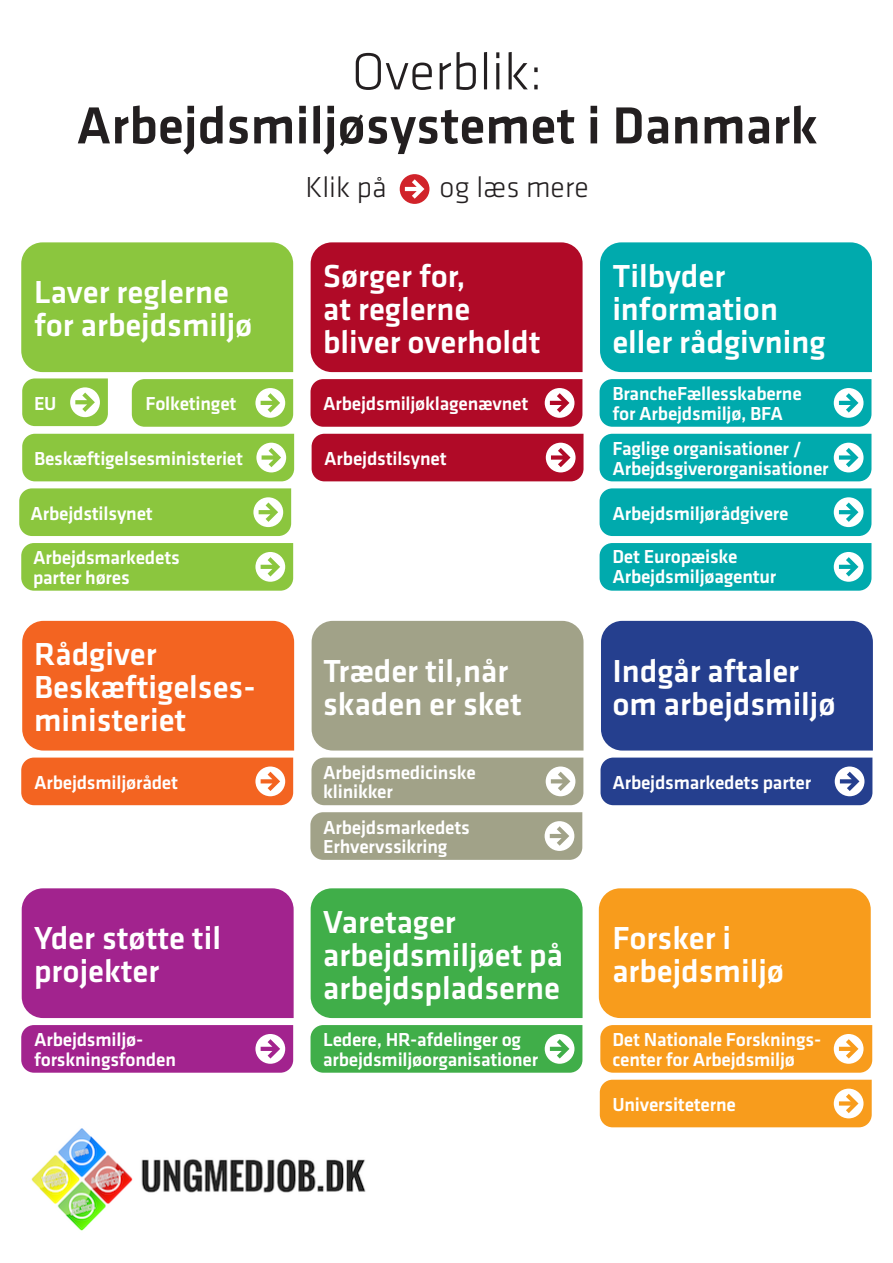
<style>
.page{position:relative;width:893px;height:1263px;background:#fff}
.page>*{position:absolute;margin:0;border:0;box-sizing:border-box;transform-origin:0 0}
.OS_22{font:500 54px "Klavika";color:#231f20}
.OS_22-2{font:300 54px "Klavika";color:#231f20}
.OS_22-3{font:500 33px/33px "Klavika";color:#fff}
.OS_22-4{font:300 30px "Klavika";color:#231f20}
.BAR_BoksRubrik_hvid{font:500 19.5px/19.5px "Klavika";letter-spacing:-.01em;color:#fff}
</style>
<div class="page">
<div style="left:21px;top:242px;width:272px;height:130px;background:#8bc63e"></div>
<div style="left:311px;top:242px;width:272px;height:130px;background:#b00a27"></div>
<div style="left:600px;top:242px;width:272px;height:130px;background:#00aaad"></div>
<div style="left:22px;top:434px;width:272px;height:47px;background:#8bc63e"></div>
<svg style="left:310px;top:812px;width:272px;height:48px;background:#a6a78e"></svg>
<svg style="left:22px;top:378px;width:86px;height:48px;background:#9ecf5e"></svg>
<svg style="left:132px;top:379px;width:161px;height:48px;background:#95cb4f"></svg>
<svg style="left:311px;top:379px;width:271px;height:48px;background:#b41833"></svg>
<svg style="left:600px;top:379px;width:271px;height:48px;background:#0eaeb1"></svg>
<div style="left:600px;top:434px;width:271px;height:47px;background:#00aaad"></div>
<svg style="left:600px;top:488px;width:271px;height:48px;background:#0eaeb1"></svg>
<div style="left:22px;top:621px;width:272px;height:129px;background:#f36421"></div>
<div style="left:312px;top:621px;width:271px;height:129px;background:#a1a288"></div>
<div style="left:601px;top:621px;width:272px;height:129px;background:#253f8e"></div>
<svg style="left:311px;top:757px;width:272px;height:48px;background:#a6a78f"></svg>
<svg style="left:600px;top:757px;width:272px;height:48px;background:#324a95"></svg>
<svg style="left:21px;top:757px;width:272px;height:48px;background:#f36d2e"></svg>
<div style="left:599px;top:888px;width:272px;height:130px;background:#f89c1c"></div>
<div style="left:311px;top:888px;width:272px;height:130px;background:#40ae49"></div>
<div style="left:22px;top:888px;width:272px;height:130px;background:#a2238e"></div>
<svg style="left:311px;top:1025px;width:271px;height:48px;background:#4ab253"></svg>
<svg style="left:21px;top:1025px;width:272px;height:48px;background:#a72f94"></svg>
<svg style="left:600px;top:1025px;width:272px;height:48px;background:#f8a129"></svg>
<svg style="left:400px;top:174px;width:29px;height:30px"></svg>
<div style="left:600px;top:1080px;width:272px;height:47px;background:#f89c1c"></div>
<img style="left:31px;top:1128px;width:335px;height:103px">
<svg style="left:600px;top:543px;width:271px;height:48px;background:#0eaeb1"></svg>
<svg style="left:19px;top:488px;width:272px;height:48px;background:#91c949"></svg>
<svg style="left:21px;top:543px;width:272px;height:48px;background:#91c949"></svg>
<div style="left:312px;top:434px;width:271px;height:47px;background:#b00a27"></div>
<p class="OS_22-2" style="left:352px;top:39px;width:192px">Overblik:</p>
<p class="OS_22" style="left:76px;top:89px;width:743px">Arbejdsmiljøsystemet i Danmark</p>
<p class="OS_22-4" style="left:305px;top:169px;width:83px">Klik på</p>
<p class="OS_22-4" style="left:439px;top:169px;width:151px">og læs mere</p>
<p class="OS_22-3" style="left:34px;top:275px;width:196px">Laver reglerne</p>
<p class="OS_22-3" style="left:34px;top:308px;width:220px">for arbejdsmiljø</p>
<p class="OS_22-3" style="left:323px;top:258px;width:144px">Sørger for,</p>
<p class="OS_22-3" style="left:323px;top:291px;width:149px">at reglerne</p>
<p class="OS_22-3" style="left:323px;top:324px;width:219px">bliver overholdt</p>
<p class="BAR_BoksRubrik_hvid" style="left:34px;top:393px;width:24px">EU</p>
<p class="BAR_BoksRubrik_hvid" style="left:145px;top:393px;width:93px">Folketinget</p>
<p class="BAR_BoksRubrik_hvid" style="left:323px;top:393px;width:207px">Arbejdsmiljøklagenævnet</p>
<p class="BAR_BoksRubrik_hvid" style="left:34px;top:448px;width:211px">Beskæftigelsesministeriet</p>
<p class="BAR_BoksRubrik_hvid" style="left:30px;top:503px;width:124px">Arbejdstilsynet</p>
<p class="BAR_BoksRubrik_hvid" style="left:33px;top:548px;width:148px">Arbejdsmarkedets parter høres</p>
<p class="BAR_BoksRubrik_hvid" style="left:324px;top:448px;width:124px">Arbejdstilsynet</p>
<p class="OS_22-3" style="left:612px;top:258px;width:115px">Tilbyder</p>
<p class="OS_22-3" style="left:612px;top:291px;width:167px">information</p>
<p class="OS_22-3" style="left:612px;top:324px;width:215px">eller rådgivning</p>
<p class="BAR_BoksRubrik_hvid" style="left:612px;top:384px;width:191px">BrancheFællesskaberne</p>
<p class="BAR_BoksRubrik_hvid" style="left:612px;top:403px;width:172px">for Arbejdsmiljø, BFA</p>
<p class="BAR_BoksRubrik_hvid" style="left:612px;top:438px;width:191px">Faglige organisationer /</p>
<p class="BAR_BoksRubrik_hvid" style="left:612px;top:458px;width:218px">Arbejdsgiverorganisationer</p>
<p class="BAR_BoksRubrik_hvid" style="left:612px;top:503px;width:178px">Arbejdsmiljørådgivere</p>
<p class="BAR_BoksRubrik_hvid" style="left:612px;top:547px;width:127px">Det Europæiske</p>
<p class="BAR_BoksRubrik_hvid" style="left:612px;top:566px;width:166px">Arbejdsmiljøagentur</p>
<p class="OS_22-3" style="left:34px;top:637px;width:124px">Rådgiver</p>
<p class="OS_22-3" style="left:34px;top:670px;width:223px">Beskæftigelses&shy;ministeriet</p>
<p class="BAR_BoksRubrik_hvid" style="left:34px;top:772px;width:146px">Arbejdsmiljørådet</p>
<p class="OS_22-3" style="left:34px;top:921px;width:188px">Yder støtte til projekter</p>
<p class="BAR_BoksRubrik_hvid" style="left:34px;top:1030px;width:111px">Arbejdsmiljø-</p>
<p class="BAR_BoksRubrik_hvid" style="left:34px;top:1049px;width:143px">forskningsfonden</p>
<p class="OS_22-3" style="left:323px;top:653px;width:200px">Træder til,når skaden er sket</p>
<p class="OS_22-3" style="left:612px;top:653px;width:188px">Indgår aftaler</p>
<p class="OS_22-3" style="left:612px;top:686px;width:225px">om arbejdsmiljø</p>
<p class="BAR_BoksRubrik_hvid" style="left:323px;top:762px;width:154px">Arbejdsmedicinske</p>
<p class="BAR_BoksRubrik_hvid" style="left:323px;top:782px;width:71px">klinikker</p>
<p class="BAR_BoksRubrik_hvid" style="left:612px;top:772px;width:200px">Arbejdsmarkedets parter</p>
<p class="BAR_BoksRubrik_hvid" style="left:323px;top:817px;width:148px">Arbejdsmarkedets</p>
<p class="BAR_BoksRubrik_hvid" style="left:323px;top:836px;width:126px">Erhvervssikring</p>
<p class="OS_22-3" style="left:323px;top:904px;width:134px">Varetager</p>
<p class="OS_22-3" style="left:323px;top:937px;width:241px">arbejdsmiljøet på arbejdspladserne</p>
<p class="BAR_BoksRubrik_hvid" style="left:323px;top:1030px;width:199px">Ledere, HR-afdelinger og</p>
<p class="BAR_BoksRubrik_hvid" style="left:323px;top:1049px;width:216px">arbejdsmiljøorganisationer</p>
<p class="OS_22-3" style="left:612px;top:921px;width:120px">Forsker i</p>
<p class="OS_22-3" style="left:612px;top:954px;width:173px">arbejdsmiljø</p>
<p class="BAR_BoksRubrik_hvid" style="left:612px;top:1030px;width:211px">Det Nationale Forsknings-</p>
<p class="BAR_BoksRubrik_hvid" style="left:612px;top:1049px;width:184px">center for Arbejdsmiljø</p>
<p class="BAR_BoksRubrik_hvid" style="left:612px;top:1094px;width:125px">Universiteterne</p>
</div>
